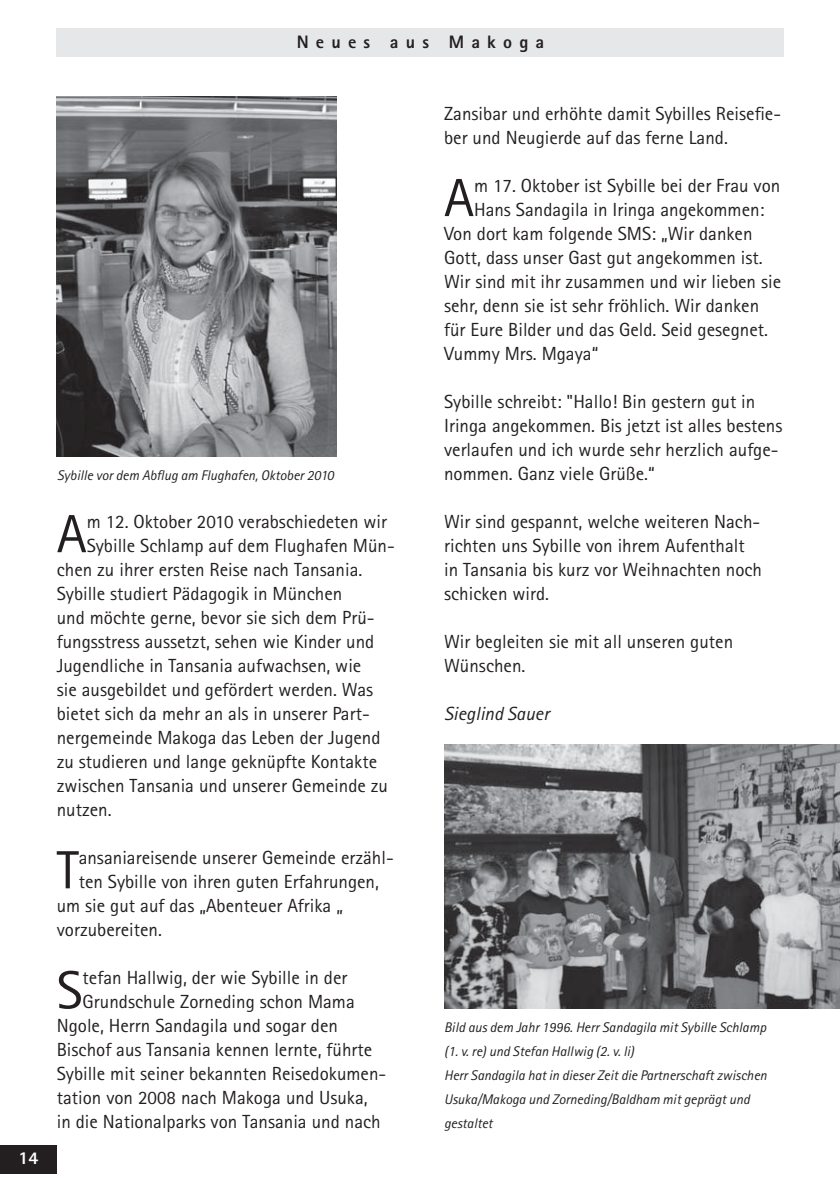
<style>
.page{position:relative;width:840px;height:1191px;background:#fff}
.page>*{position:absolute;margin:0;border:0;box-sizing:border-box;transform-origin:0 0}
.t1{font:53.8px "Rotis Sans Serif";color:#231f20}
.t2{font:19px/24px "Rotis Sans Serif";color:#231f20}
.t3{font:italic 19px "Rotis Sans Serif";color:#231f20}
.t4{font:800 18px "Rotis Sans Serif";letter-spacing:.4em;color:#231f20}
.t5{font:800 18px "Rotis Sans Serif";color:#fff}
.t6{font:italic 14px/24px "Rotis Sans Serif";color:#231f20}
</style>
<div class="page">
<div style="left:0;top:1145px;width:57px;height:29px;background:#231f20"></div>
<div style="left:57px;top:28px;width:726px;height:29px;background:#e6e7e8"></div>
<img style="left:57px;top:96px;width:279px;height:360px">
<img style="left:444px;top:744px;width:395px;height:264px">
<p class="t4" style="left:296px;top:36px;width:249px">Neues aus Makoga</p>
<p class="t5" style="left:18px;top:1151px;width:22px">14</p>
<p class="t6" style="left:57px;top:465px;width:278px">Sybille vor dem Abflug am Flughafen, Oktober 2010</p>
<h1 class="t1" style="left:57px;top:515px;width:31px">A</h1>
<p class="t2" style="left:87px;top:511px;width:302px">m 12. Oktober 2010 verabschiedeten wir</p>
<p class="t2" style="left:87px;top:535px;width:309px">Sybille Schlamp auf dem Flughafen Mün-</p>
<p class="t2" style="left:57px;top:559px;width:307px">chen zu ihrer ersten Reise nach Tansania.</p>
<p class="t2" style="left:57px;top:583px;width:287px">Sybille studiert Pädagogik in München</p>
<p class="t2" style="left:57px;top:607px;width:319px">und möchte gerne, bevor sie sich dem Prü-</p>
<p class="t2" style="left:57px;top:631px;width:319px">fungsstress aussetzt, sehen wie Kinder und</p>
<p class="t2" style="left:57px;top:655px;width:306px">Jugendliche in Tansania aufwachsen, wie</p>
<p class="t2" style="left:57px;top:679px;width:318px">sie ausgebildet und gefördert werden. Was</p>
<p class="t2" style="left:57px;top:703px;width:314px">bietet sich da mehr an als in unserer Part-</p>
<p class="t2" style="left:57px;top:727px;width:325px">nergemeinde Makoga das Leben der Jugend</p>
<p class="t2" style="left:57px;top:751px;width:322px">zu studieren und lange geknüpfte Kontakte</p>
<p class="t2" style="left:57px;top:775px;width:332px">zwischen Tansania und unserer Gemeinde zu</p>
<p class="t2" style="left:57px;top:799px;width:56px">nutzen.</p>
<h1 class="t1" style="left:57px;top:851px;width:23px">T</h1>
<p class="t2" style="left:79px;top:847px;width:316px">ansaniareisende unserer Gemeinde erzähl-</p>
<p class="t2" style="left:79px;top:871px;width:302px">ten Sybille von ihren guten Erfahrungen,</p>
<p class="t2" style="left:57px;top:895px;width:287px">um sie gut auf das „Abenteuer Afrika „</p>
<p class="t2" style="left:57px;top:919px;width:107px">vorzubereiten.</p>
<h1 class="t1" style="left:57px;top:971px;width:27px">S</h1>
<p class="t2" style="left:83px;top:967px;width:266px">tefan Hallwig, der wie Sybille in der</p>
<p class="t2" style="left:83px;top:991px;width:273px">Grundschule Zorneding schon Mama</p>
<p class="t2" style="left:57px;top:1015px;width:283px">Ngole, Herrn Sandagila und sogar den</p>
<p class="t2" style="left:57px;top:1039px;width:317px">Bischof aus Tansania kennen lernte, führte</p>
<p class="t2" style="left:57px;top:1063px;width:331px">Sybille mit seiner bekannten Reisedokumen-</p>
<p class="t2" style="left:57px;top:1087px;width:312px">tation von 2008 nach Makoga und Usuka,</p>
<p class="t2" style="left:57px;top:1111px;width:325px">in die Nationalparks von Tansania und nach</p>
<p class="t2" style="left:444px;top:103px;width:338px">Zansibar und erhöhte damit Sybilles Reisefie&shy;ber und Neugierde auf das ferne Land.</p>
<h1 class="t1" style="left:444px;top:179px;width:31px">A</h1>
<p class="t2" style="left:474px;top:175px;width:308px">m 17. Oktober ist Sybille bei der Frau von</p>
<p class="t2" style="left:474px;top:199px;width:292px">Hans Sandagila in Iringa angekommen:</p>
<p class="t2" style="left:444px;top:223px;width:310px">Von dort kam folgende SMS: „Wir danken</p>
<p class="t2" style="left:444px;top:247px;width:320px">Gott, dass unser Gast gut angekommen ist.</p>
<p class="t2" style="left:444px;top:271px;width:338px">Wir sind mit ihr zusammen und wir lieben sie</p>
<p class="t2" style="left:444px;top:295px;width:316px">sehr, denn sie ist sehr fröhlich. Wir danken</p>
<p class="t2" style="left:444px;top:319px;width:325px">für Eure Bilder und das Geld. Seid gesegnet.</p>
<p class="t2" style="left:444px;top:343px;width:156px">Vummy Mrs. Mgaya“</p>
<p class="t2" style="left:444px;top:391px;width:339px">Sybille schreibt: "Hallo! Bin gestern gut in Iringa angekommen. Bis jetzt ist alles bestens verlaufen und ich wurde sehr herzlich aufge&shy;nommen. Ganz viele Grüße.“</p>
<p class="t2" style="left:444px;top:511px;width:319px">Wir sind gespannt, welche weiteren Nach&shy;richten uns Sybille von ihrem Aufenthalt in Tansania bis kurz vor Weihnachten noch schicken wird.</p>
<p class="t2" style="left:444px;top:631px;width:290px">Wir begleiten sie mit all unseren guten<br>Wünschen.</p>
<p class="t3" style="left:444px;top:707px;width:107px">Sieglind Sauer</p>
<p class="t6" style="left:444px;top:1017px;width:324px">Bild aus dem Jahr 1996. Herr Sandagila mit Sybille Schlamp (1. v. re) und Stefan Hallwig (2. v. li)<br>Herr Sandagila hat in dieser Zeit die Partnerschaft zwischen Usuka/Makoga und Zorneding/Baldham mit geprägt und gestaltet</p>
</div>
